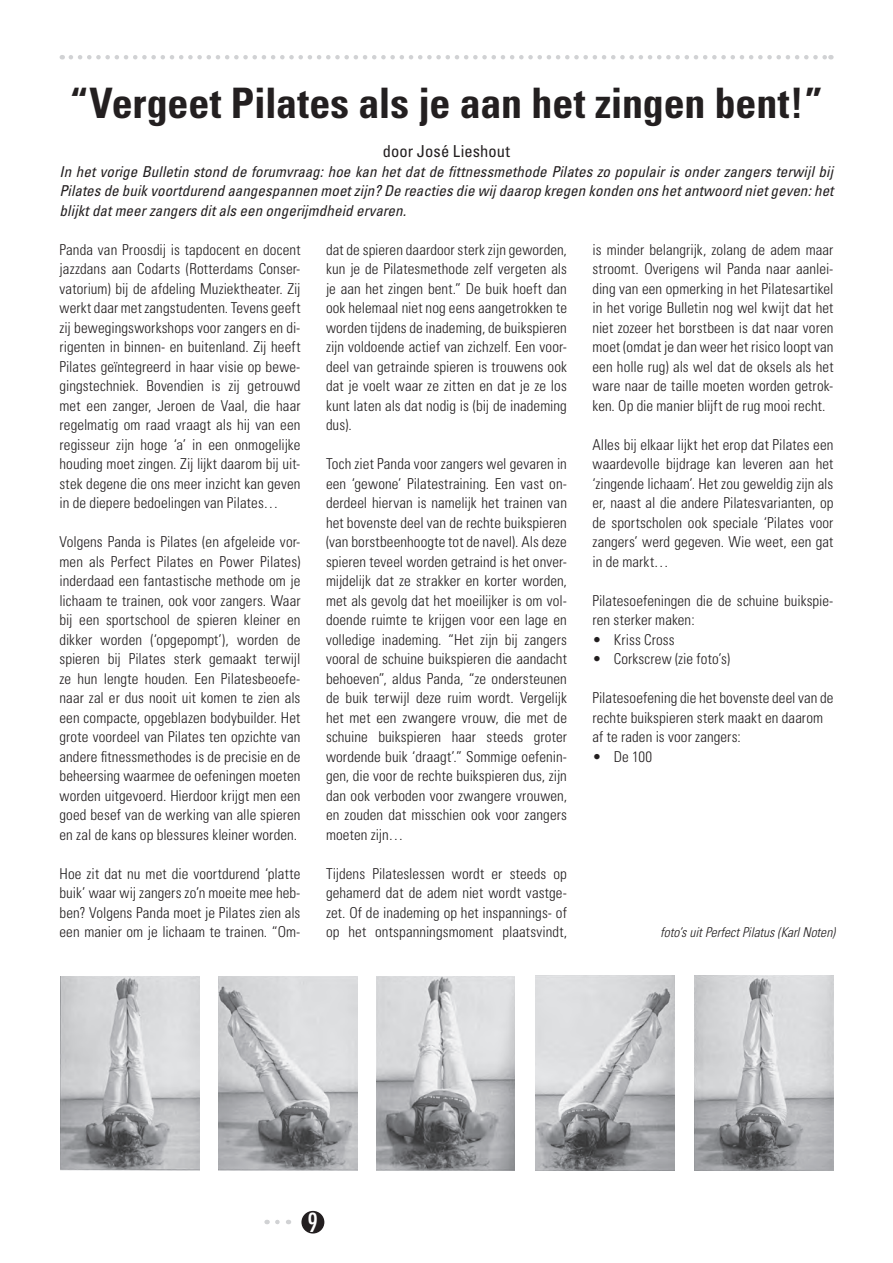
<style>
.page{position:relative;width:893px;height:1263px;background:#fff}
.page>*{position:absolute;margin:0;border:0;box-sizing:border-box;transform-origin:0 0}
.t1{font:700 condensed 42px "Univers";letter-spacing:-.005em;color:#231f20}
.t2{font:500 condensed 25.5px "Futura";color:#fff}
.t3{font:condensed 16.5px "Univers";letter-spacing:.005em;color:#231f20}
.t4{font:300 condensed 15px/19.5px "Univers";letter-spacing:.005em;color:#231f20;text-align:justify}
.t5{font:italic condensed 15px/19.5px "Univers";letter-spacing:.005em;color:#231f20;text-align:justify}
.t6{font:italic 300 condensed 13.5px "Univers";letter-spacing:-.005em;color:#231f20}
</style>
<div class="page">
<div style="left:302px;top:1211px;width:22px;height:22px;background:#231f20;border-radius:50%"></div>
<div style="left:301px;top:1211px;width:23px;height:22px;border:2px solid #231f20;border-radius:50%"></div>
<svg style="left:277px;top:1220px;width:12px;height:4px"></svg>
<svg style="left:71px;top:55px;width:760px;height:4px"></svg>
<img style="left:61px;top:976px;width:138px;height:194px">
<img style="left:219px;top:976px;width:138px;height:194px">
<img style="left:376px;top:976px;width:139px;height:194px">
<img style="left:535px;top:976px;width:139px;height:194px">
<img style="left:695px;top:976px;width:138px;height:194px">
<h1 class="t1" style="left:70px;top:77px;width:755px">“Vergeet Pilates als je aan het zingen bent!”</h1>
<p class="t3" style="left:383px;top:141px;width:129px">door José Lieshout</p>
<p class="t5" style="left:60px;top:161px;width:775px">In het vorige Bulletin stond de forumvraag: hoe kan het dat de fittnessmethode Pilates zo populair is onder zangers terwijl bij Pilates de buik voortdurend aangespannen moet zijn? De reacties die wij daarop kregen konden ons het antwoord niet geven: het blijkt dat meer zangers dit als een ongerijmdheid ervaren.</p>
<p class="t4" style="left:60px;top:239px;width:242px">Panda van Proosdij is tapdocent en docent jazzdans aan Codarts (Rotterdams Conser&shy;vatorium) bij de afdeling Muziektheater. Zij werkt daar met zangstudenten. Tevens geeft zij bewegingsworkshops voor zangers en di&shy;rigenten in binnen- en buitenland. Zij heeft Pilates geïntegreerd in haar visie op bewe&shy;gingstechniek. Bovendien is zij getrouwd met een zanger, Jeroen de Vaal, die haar regelmatig om raad vraagt als hij van een regisseur zijn hoge ‘a’ in een onmogelijke houding moet zingen. Zij lijkt daarom bij uit&shy;stek degene die ons meer inzicht kan geven in de diepere bedoelingen van Pilates…</p>
<p class="t4" style="left:60px;top:532px;width:242px">Volgens Panda is Pilates (en afgeleide vor&shy;men als Perfect Pilates en Power Pilates) inderdaad een fantastische methode om je lichaam te trainen, ook voor zangers. Waar bij een sportschool de spieren kleiner en dikker worden (‘opgepompt’), worden de spieren bij Pilates sterk gemaakt terwijl ze hun lengte houden. Een Pilatesbeoefe&shy;naar zal er dus nooit uit komen te zien als een compacte, opgeblazen bodybuilder. Het grote voordeel van Pilates ten opzichte van andere fitnessmethodes is de precisie en de beheersing waarmee de oefeningen moeten worden uitgevoerd. Hierdoor krijgt men een goed besef van de werking van alle spieren en zal de kans op blessures kleiner worden.</p>
<p class="t4" style="left:60px;top:863px;width:242px">Hoe zit dat nu met die voortdurend ‘platte buik’ waar wij zangers zo’n moeite mee heb&shy;ben? Volgens Panda moet je Pilates zien als een manier om je lichaam te trainen. “Om-</p>
<p class="t4" style="left:326px;top:239px;width:242px">dat de spieren daardoor sterk zijn geworden, kun je de Pilatesmethode zelf vergeten als je aan het zingen bent.” De buik hoeft dan ook helemaal niet nog eens aangetrokken te worden tijdens de inademing, de buikspieren zijn voldoende actief van zichzelf. Een voor&shy;deel van getrainde spieren is trouwens ook dat je voelt waar ze zitten en dat je ze los kunt laten als dat nodig is (bij de inademing dus).</p>
<p class="t4" style="left:326px;top:454px;width:242px">Toch ziet Panda voor zangers wel gevaren in een ‘gewone’ Pilatestraining. Een vast on&shy;derdeel hiervan is namelijk het trainen van het bovenste deel van de rechte buikspieren (van borstbeenhoogte tot de navel). Als deze spieren teveel worden getraind is het onver&shy;mijdelijk dat ze strakker en korter worden, met als gevolg dat het moeilijker is om vol&shy;doende ruimte te krijgen voor een lage en volledige inademing. “Het zijn bij zangers vooral de schuine buikspieren die aandacht behoeven”, aldus Panda, “ze ondersteunen de buik terwijl deze ruim wordt. Vergelijk het met een zwangere vrouw, die met de schuine buikspieren haar steeds groter wordende buik ‘draagt’.” Sommige oefenin&shy;gen, die voor de rechte buikspieren dus, zijn dan ook verboden voor zwangere vrouwen, en zouden dat misschien ook voor zangers moeten zijn…</p>
<p class="t4" style="left:326px;top:863px;width:242px">Tijdens Pilateslessen wordt er steeds op gehamerd dat de adem niet wordt vastge&shy;zet. Of de inademing op het inspannings- of op het ontspanningsmoment plaatsvindt,</p>
<p class="t4" style="left:592px;top:239px;width:242px">is minder belangrijk, zolang de adem maar stroomt. Overigens wil Panda naar aanlei&shy;ding van een opmerking in het Pilatesartikel in het vorige Bulletin nog wel kwijt dat het niet zozeer het borstbeen is dat naar voren moet (omdat je dan weer het risico loopt van een holle rug) als wel dat de oksels als het ware naar de taille moeten worden getrok&shy;ken. Op die manier blijft de rug mooi recht.</p>
<p class="t4" style="left:592px;top:434px;width:242px">Alles bij elkaar lijkt het erop dat Pilates een waardevolle bijdrage kan leveren aan het ‘zingende lichaam’. Het zou geweldig zijn als er, naast al die andere Pilatesvarianten, op de sportscholen ook speciale ‘Pilates voor zangers’ werd gegeven. Wie weet, een gat in de markt…</p>
<p class="t4" style="left:592px;top:590px;width:242px">Pilatesoefeningen die de schuine buikspie&shy;ren sterker maken:</p>
<p class="t4" style="left:592px;top:629px;width:84px">• Kriss Cross</p>
<p class="t4" style="left:592px;top:649px;width:139px">• Corkscrew (zie foto’s)</p>
<p class="t4" style="left:592px;top:688px;width:242px;text-align:left">Pilatesoefening die het bovenste deel van de rechte buikspieren sterk maakt en daarom af te raden is voor zangers:</p>
<p class="t4" style="left:592px;top:746px;width:61px">• De 100</p>
<p class="t6" style="left:660px;top:924px;width:176px">foto’s uit Perfect Pilatus (Karl Noten)</p>
<h2 class="t2" style="left:307px;top:1206px;width:12px">9</h2>
</div>
